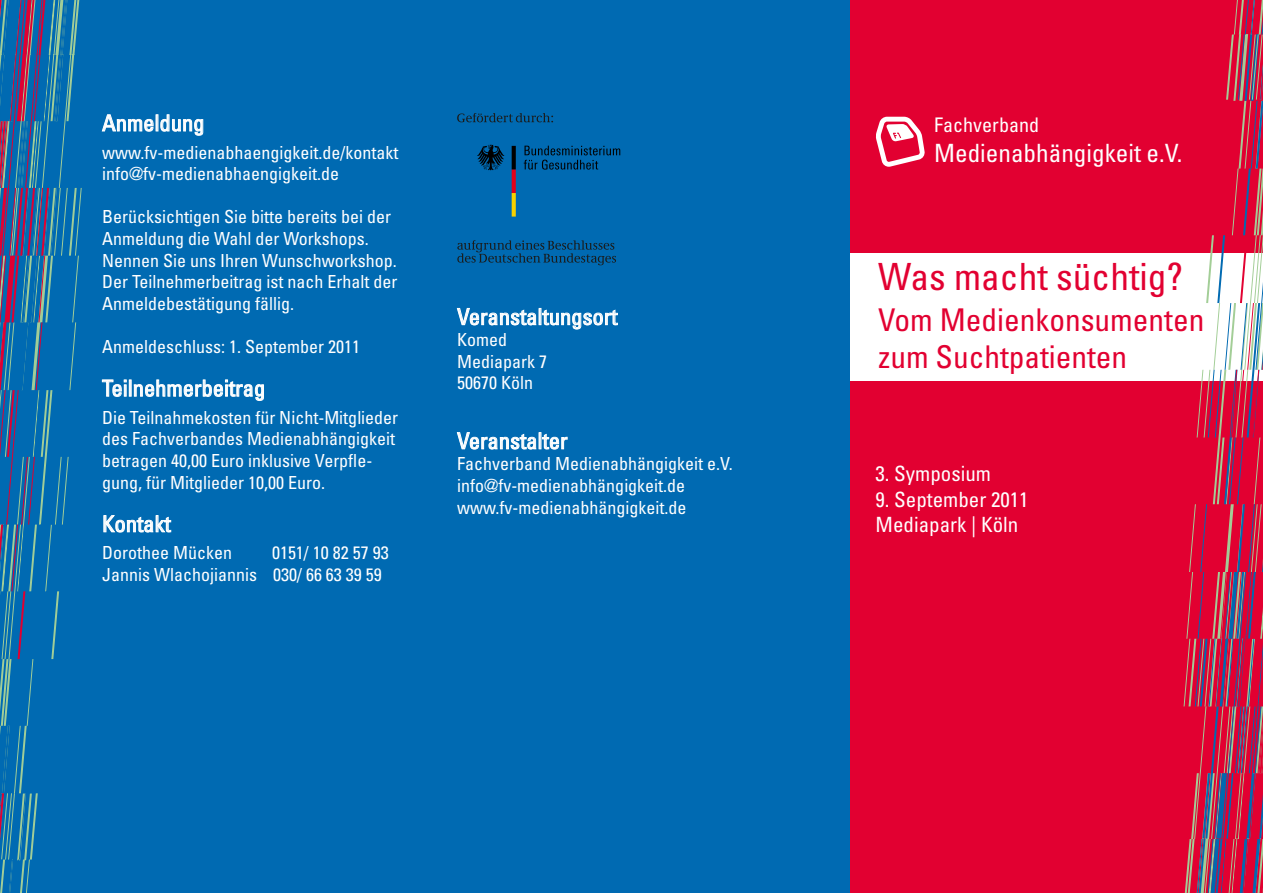
<style>
.page{position:relative;width:1263px;height:893px;background:#fff}
.page>*{position:absolute;margin:0;border:0;box-sizing:border-box;transform-origin:0 0}
.t1{font:condensed 37.5px "Univers";color:#e20031}
.t2{font:condensed 31.35px/37.7px "Univers";color:#e20031}
.t3{font:condensed 25.2px "Univers";color:#fff}
.t4{font:condensed 22.5px "Univers";color:#fff}
.t5{font:condensed 21px/25.2px "Univers";color:#fff}
.t6{font:condensed 20.1px "Univers";color:#fff}
.t7{font:condensed 18px/21.6px "Univers";color:#fff}
</style>
<div class="page">
<div style="left:0;top:0;width:850px;height:893px;background:#006ab2"></div>
<div style="left:850px;top:0;width:413px;height:893px;background:#e20031"></div>
<div style="left:850px;top:253px;width:413px;height:128px;background:#fff"></div>
<img style="left:1183px;top:100px;width:80px;height:739px">
<img style="left:1226px;top:0;width:37px;height:100px">
<img style="left:1184px;top:839px;width:79px;height:54px">
<img style="left:0;top:54px;width:82px;height:739px">
<img style="left:0;top:793px;width:38px;height:100px">
<img style="left:0;top:0;width:80px;height:54px">
<svg style="left:102px;top:114px;width:101px;height:22px"></svg>
<svg style="left:102px;top:379px;width:162px;height:22px"></svg>
<svg style="left:103px;top:515px;width:68px;height:18px"></svg>
<svg style="left:876px;top:117px;width:49px;height:50px"></svg>
<svg style="left:477px;top:145px;width:27px;height:25px"></svg>
<svg style="left:512px;top:146px;width:4px;height:71px"></svg>
<svg style="left:524px;top:146px;width:96px;height:24px"></svg>
<svg style="left:457px;top:113px;width:96px;height:9px"></svg>
<svg style="left:457px;top:240px;width:159px;height:25px"></svg>
<svg style="left:457px;top:308px;width:161px;height:22px"></svg>
<svg style="left:457px;top:432px;width:111px;height:18px"></svg>
<p class="t4" style="left:102px;top:109px;width:104px">Anmeldung</p>
<p class="t7" style="left:102px;top:141px;width:298px">www.fv-medienabhaengigkeit.de/kontakt info@fv-medienabhaengigkeit.de</p>
<p class="t7" style="left:102px;top:206px;width:297px">Berücksichtigen Sie bitte bereits bei der Anmeldung die Wahl der Workshops.<br>Nennen Sie uns Ihren Wunschworkshop.<br>Der Teilnehmerbeitrag ist nach Erhalt der Anmeldebestätigung fällig.</p>
<p class="t7" style="left:102px;top:336px;width:259px">Anmeldeschluss: 1. September 2011</p>
<p class="t4" style="left:102px;top:374px;width:165px">Teilnehmerbeitrag</p>
<p class="t7" style="left:102px;top:406px;width:298px">Die Teilnahmekosten für Nicht-Mitglieder des Fachverbandes Medienabhängigkeit betragen 40,00 Euro inklusive Verpfle&shy;gung, für Mitglieder 10,00 Euro.</p>
<p class="t4" style="left:102px;top:510px;width:70px">Kontakt</p>
<p class="t7" style="left:102px;top:542px;width:131px">Dorothee Mücken</p>
<p class="t7" style="left:102px;top:542px;width:288px;text-indent:170px">0151/ 10 82 57 93<br>Jannis Wlachojiannis 030/ 66 63 39 59</p>
<p class="t4" style="left:457px;top:302px;width:162px">Veranstaltungsort</p>
<p class="t7" style="left:457px;top:329px;width:91px">Komed<br>Mediapark 7<br>50670 Köln</p>
<p class="t4" style="left:457px;top:427px;width:112px">Veranstalter</p>
<p class="t7" style="left:457px;top:453px;width:277px">Fachverband Medienabhängigkeit e.V. info@fv-medienabhängigkeit.de www.fv-medienabhängigkeit.de</p>
<p class="t6" style="left:934px;top:112px;width:107px">Fachverband</p>
<h3 class="t3" style="left:934px;top:137px;width:250px">Medienabhängigkeit e.V.</h3>
<h1 class="t1" style="left:878px;top:253px;width:307px">Was macht süchtig?</h1>
<h2 class="t2" style="left:878px;top:300px;width:328px">Vom Medienkonsumenten zum Suchtpatienten</h2>
<p class="t5" style="left:875px;top:461px;width:117px">3. Symposium</p>
<p class="t5" style="left:875px;top:486px;width:154px">9. September 2011<br>Mediapark | Köln</p>
</div>
